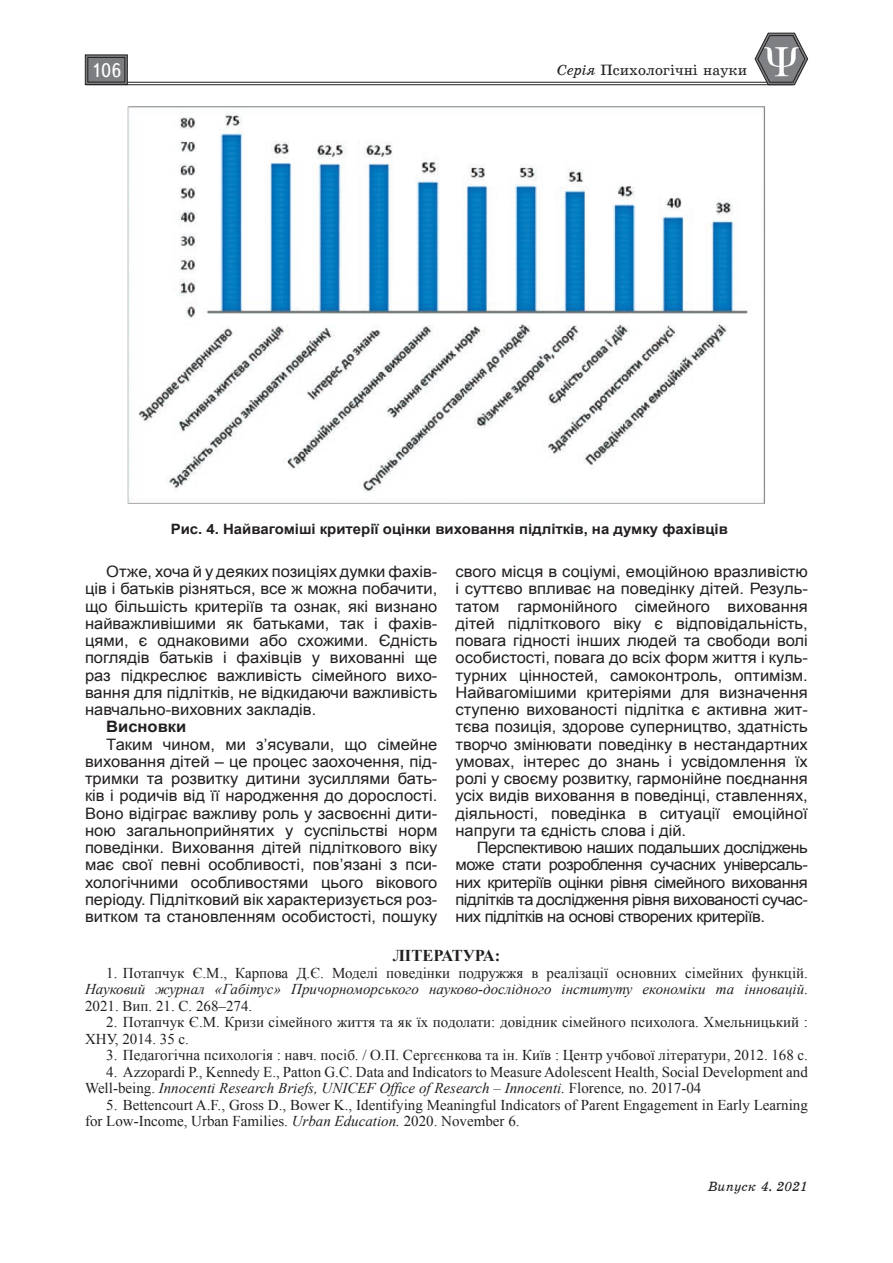
<style>
.page{position:relative;width:893px;height:1263px;background:#fff}
.page>*{position:absolute;margin:0;border:0;box-sizing:border-box;transform-origin:0 0}
.t1{font:19.5px "Ukrainian Text";color:#fff}
.ЛИТЕРАТУРА_шапка{font:700 16.5px "Times New Roman";color:#231f20}
.Текст_основной_G{font:15.75px/17.2px "Arial";color:#231f20;text-align:justify;scale:1.05 1}
.Текст_основной_G-2{font:700 15.75px "Arial";color:#231f20;scale:1.05 1}
.Литература{font:15px/16.5px "Times New Roman";color:#231f20}
.t2{font:15px "Ukrainian School";color:#231f20}
.Рисунок_подпись{font:700 14.25px "Arial";color:#231f20;scale:1.05 1}
.t3{font:italic 13.5px "Ukrainian School";color:#231f20}
.s1{font-style:italic}
</style>
<div class="page">
<hr style="left:86px;top:82px;width:707px;height:1px;background:#231f20">
<hr style="left:86px;top:84px;width:707px;height:1px;background:#231f20">
<svg style="left:85px;top:54px;width:43px;height:31px"></svg>
<div style="left:88px;top:57px;width:37px;height:25px;border:1px solid #231f20"></div>
<svg style="left:754px;top:32px;width:54px;height:53px"></svg>
<img style="left:762px;top:42px;width:38px;height:39px">
<img style="left:128px;top:106px;width:637px;height:398px">
<p class="t1" style="left:91px;top:60px;width:32px">106</p>
<p class="t2" style="left:557px;top:62px;width:192px"><span class="s1">Серiя</span> Психологiчнi науки</p>
<p class="Рисунок_подпись" style="left:171px;top:519px;width:532px">Рис. 4. Найвагоміші критерії оцінки виховання підлітків, на думку фахівців</p>
<p class="Текст_основной_G" style="left:85px;top:563px;width:337px;text-indent:21px">Отже, хоча й у деяких позиціях думки фахів&shy;ців і батьків різняться, все ж можна побачити, що більшість критеріїв та ознак, які визнано найважливішими як батьками, так і фахів&shy;цями, є однаковими або схожими. Єдність поглядів батьків і фахівців у вихованні ще раз підкреслює важливість сімейного вихо&shy;вання для підлітків, не відкидаючи важливість навчально-виховних закладів.</p>
<p class="Текст_основной_G-2" style="left:106px;top:716px;width:78px">Висновки</p>
<p class="Текст_основной_G" style="left:85px;top:735px;width:337px;text-indent:21px">Таким чином, ми з’ясували, що сімейне виховання дітей – це процес заохочення, під&shy;тримки та розвитку дитини зусиллями бать&shy;ків і родичів від її народження до дорослості.<br>Воно відіграє важливу роль у засвоєнні дити&shy;ною загальноприйнятих у суспільстві норм поведінки. Виховання дітей підліткового віку має свої певні особливості, пов’язані з пси&shy;хологічними особливостями цього вікового періоду. Підлітковий вік характеризується роз&shy;витком та становленням особистості, пошуку</p>
<p class="Текст_основной_G" style="left:455px;top:563px;width:337px">свого місця в соціумі, емоційною вразливістю і суттєво впливає на поведінку дітей. Резуль&shy;татом гармонійного сімейного виховання дітей підліткового віку є відповідальність, повага гідності інших людей та свободи волі особистості, повага до всіх форм життя і куль&shy;турних цінностей, самоконтроль, оптимізм.<br>Найвагомішими критеріями для визначення ступеню вихованості підлітка є активна жит&shy;тєва позиція, здорове суперництво, здатність творчо змінювати поведінку в нестандартних умовах, інтерес до знань і усвідомлення їх ролі у своєму розвитку, гармонійне поєднання усіх видів виховання в поведінці, ставленнях, діяльності, поведінка в ситуації емоційної напруги та єдність слова і дій.</p>
<p class="Текст_основной_G" style="left:455px;top:839px;width:337px;text-indent:21px">Перспективою наших подальших досліджень може стати розроблення сучасних універсаль&shy;них критеріїв оцінки рівня сімейного виховання підлітків та дослідження рівня вихованості сучас&shy;них підлітків на основі створених критеріїв.</p>
<p class="ЛИТЕРАТУРА_шапка" style="left:393px;top:944px;width:109px">ЛІТЕРАТУРА:</p>
<p class="Литература" style="left:85px;top:964px;width:724px;text-align:justify;text-indent:21px">1. Потапчук Є.М., Карпова Д.Є. Моделі поведінки подружжя в реалізації основних сімейних функцій.<br><span class="s1">Науковий журнал «Габітус» Причорноморського науково-дослідного інституту економіки та інновацій</span>.<br>2021. Вип. 21. С. 268–274.</p>
<p class="Литература" style="left:85px;top:1014px;width:724px;text-indent:21px">2. Потапчук Є.М. Кризи сімейного життя та як їх подолати: довідник сімейного психолога. Хмельницький :<br>ХНУ, 2014. 35 с.</p>
<p class="Литература" style="left:106px;top:1047px;width:703px">3. Педагогічна психологія : навч. посіб. / О.П. Сергєєнкова та ін. Київ : Центр учбової літератури, 2012. 168 с.</p>
<p class="Литература" style="left:85px;top:1063px;width:724px;text-indent:21px">4. Azzopardi P., Kennedy E., Patton G.C. Data and Indicators to Measure Adolescent Health, Social Development and<br>Well-being. <span class="s1">Innocenti Research Briefs, UNICEF Office of Research – Innocenti.</span> Florence<span class="s1">,</span> no. 2017-04</p>
<p class="Литература" style="left:85px;top:1096px;width:724px;text-indent:21px">5. Bettencourt A.F., Gross D., Bower K., Identifying Meaningful Indicators of Parent Engagement in Early Learning for Low-Income, Urban Families. <span class="s1">Urban Education.</span> 2020. November 6.</p>
<p class="t3" style="left:708px;top:1179px;width:102px">Випуск 4. 2021</p>
</div>
